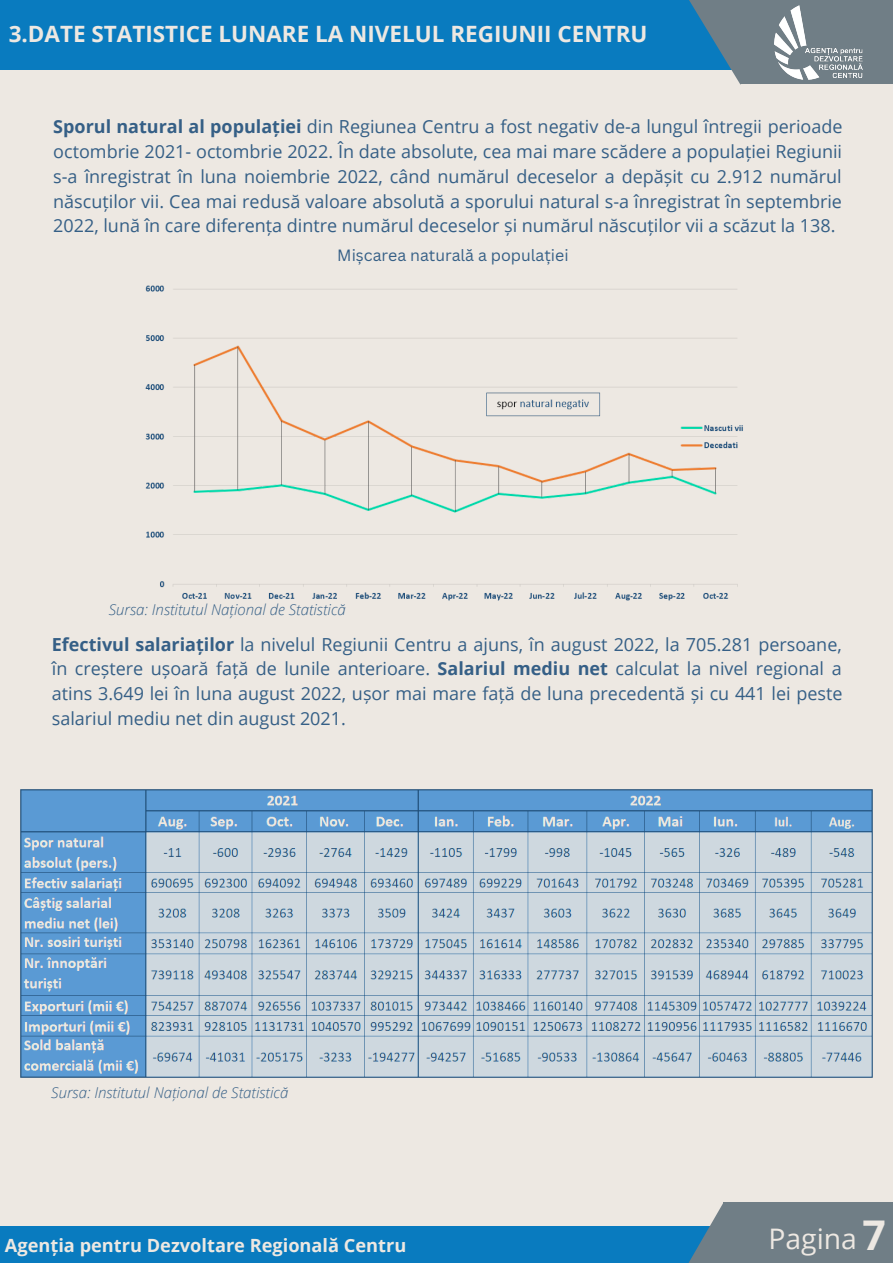
<style>
.page{position:relative;width:893px;height:1264px;background:#fff}
.page>*{position:absolute;margin:0;border:0;box-sizing:border-box;transform-origin:0 0}
.t1{font:28.35px "Open Sans";color:#ede8e2}
.t2{font:700 22.5px "Open Sans";color:#ede8e2}
.t3{font:700 18.15px "Open Sans";color:#ede8e2}
.t4{font:18px/24.8px "Open Sans";color:#355f86;text-align:justify}
.t5{font:15.9px "Canva Sans";color:#355f86}
.t6{font:italic 300 15px "Open Sans";color:#355f86}
.s1{font-weight:700}
.s2{font-weight:700;font-size:40.95px}
</style>
<div class="page">
<div style="left:0;top:0;width:892px;height:1262px;background:#ede8e2"></div>
<div style="left:0;top:1226px;width:714px;height:36px;background:#097bbf"></div>
<div style="left:722px;top:1202px;width:170px;height:60px;background:#707e86"></div>
<svg style="left:689px;top:1202px;width:34px;height:60px"></svg>
<div style="left:0;top:0;width:739px;height:69px;background:#097bbf"></div>
<div style="left:740px;top:0;width:152px;height:84px;background:#707e86"></div>
<img style="left:819px;top:48px;width:43px;height:30px">
<svg style="left:622px;top:0;width:197px;height:85px"></svg>
<img style="left:145px;top:285px;width:598px;height:316px">
<img style="left:20px;top:789px;width:853px;height:289px">
<p class="t2" style="left:9px;top:18px;width:640px">3.DATE STATISTICE LUNARE LA NIVELUL REGIUNII CENTRU</p>
<p class="t4" style="left:53px;top:114px;width:790px"><span class="s1">Sporul natural al populației</span> din Regiunea Centru a fost negativ de-a lungul întregii perioade octombrie 2021- octombrie 2022. În date absolute, cea mai mare scădere a populației Regiunii s-a înregistrat în luna noiembrie 2022, când numărul deceselor a depășit cu 2.912 numărul născuților vii. Cea mai redusă valoare absolută a sporului natural s-a înregistrat în septembrie 2022, lună în care diferența dintre numărul deceselor și numărul născuților vii a scăzut la 138.</p>
<p class="t5" style="left:337px;top:244px;width:233px">Mișcarea naturală a populației</p>
<p class="t6" style="left:109px;top:599px;width:238px">Sursa: Institutul Național de Statistică</p>
<p class="t4" style="left:52px;top:631px;width:792px"><span class="s1">Efectivul salariaților</span> la nivelul Regiunii Centru a ajuns, în august 2022, la 705.281 persoane, în creștere ușoară față de lunile anterioare. <span class="s1">Salariul mediu net</span> calculat la nivel regional a atins 3.649 lei în luna august 2022, ușor mai mare față de luna precedentă și cu 441 lei peste salariul mediu net din august 2021.</p>
<p class="t6" style="left:51px;top:1081px;width:238px">Sursa: Institutul Național de Statistică</p>
<p class="t3" style="left:5px;top:1232px;width:403px">Agenția pentru Dezvoltare Regională Centru</p>
<h1 class="t1" style="left:768px;top:1218px;width:119px">Pagina <span class="s2">7</span></h1>
</div>
